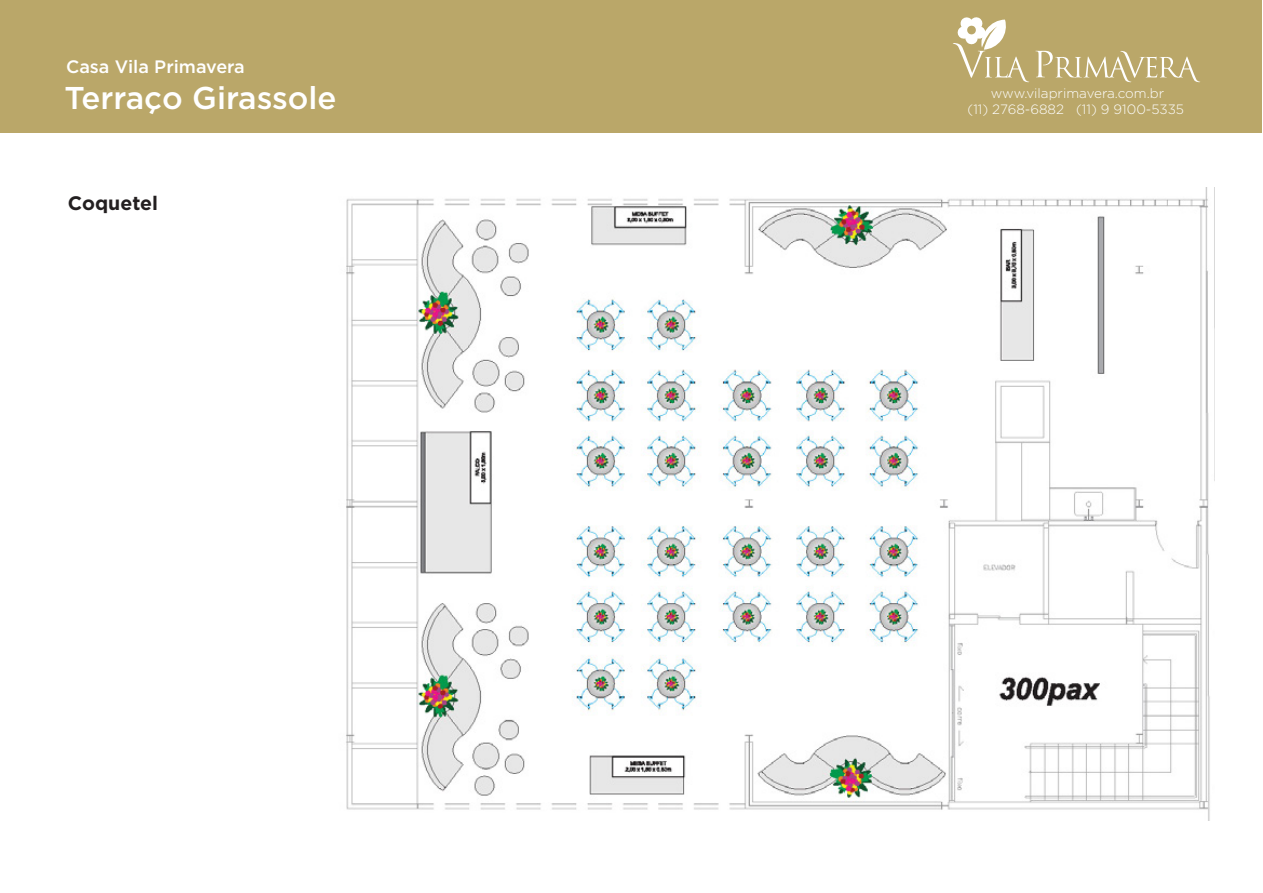
<style>
.page{position:relative;width:1263px;height:893px;background:#fff}
.page>*{position:absolute;margin:0;border:0;box-sizing:border-box;transform-origin:0 0}
.t1{font:500 31.5px "Gotham";color:#fff}
.t2{font:700 19.5px "Gotham";color:#231f20}
.t3{font:500 18px "Gotham";color:#fff}
.t4{font:300 13.5px/16px "Gotham";color:#fff;text-align:center}
</style>
<div class="page">
<img style="left:346px;top:188px;width:864px;height:633px">
<div style="left:0;top:0;width:1261px;height:132px;background:#baa769"></div>
<svg style="left:953px;top:17px;width:76px;height:65px"></svg>
<svg style="left:1035px;top:51px;width:165px;height:31px"></svg>
<h3 class="t3" style="left:66px;top:56px;width:180px">Casa Vila Primavera</h3>
<h1 class="t1" style="left:65px;top:80px;width:274px">Terraço Girassole</h1>
<h2 class="t2" style="left:68px;top:192px;width:92px">Coquetel</h2>
<p class="t4" style="left:967px;top:85px;width:218px">www.vilaprimavera.com.br<br>(11) 2768-6882 (11) 9 9100-5335</p>
</div>
